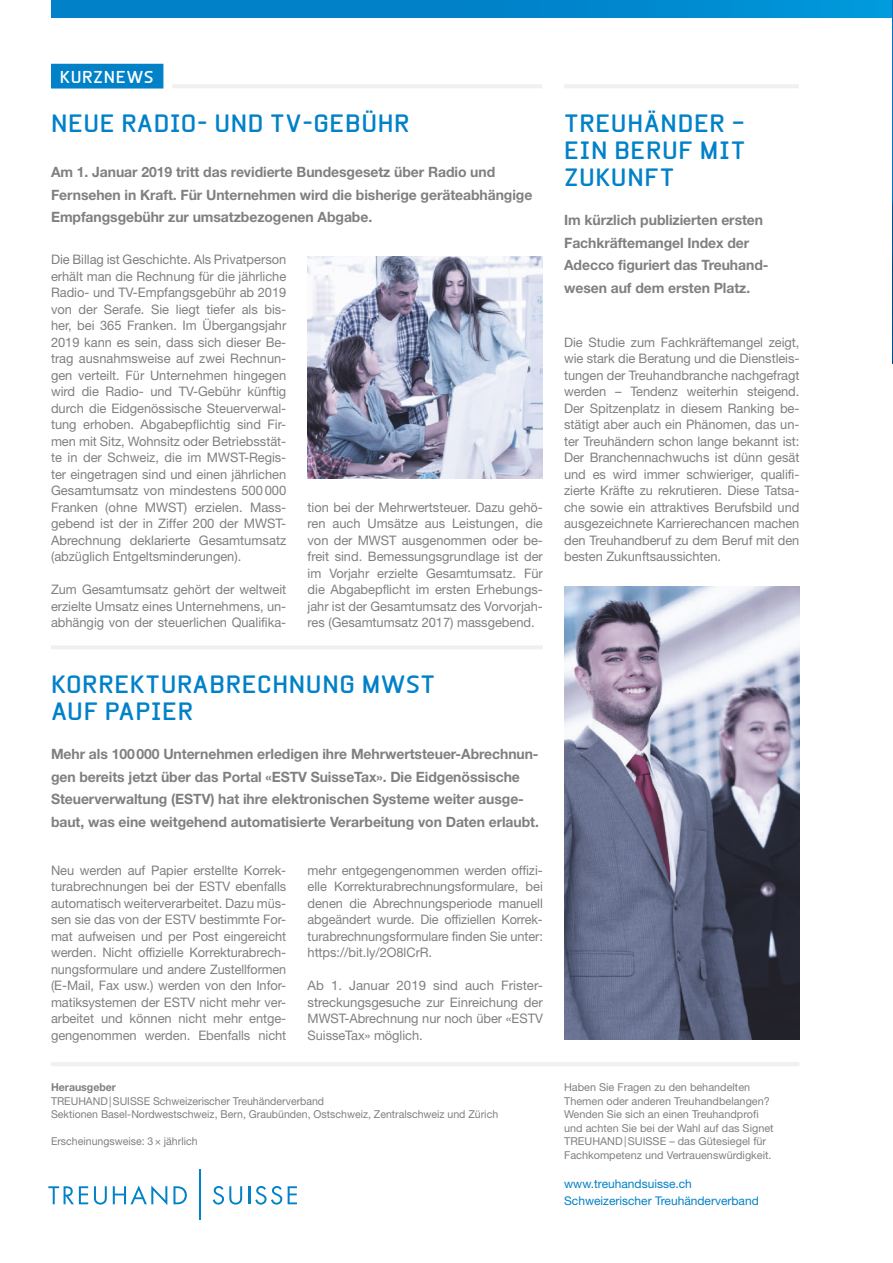
<style>
.page{position:relative;width:893px;height:1263px;background:#fff}
.page>*{position:absolute;margin:0;border:0;box-sizing:border-box;transform-origin:0 0}
.t1{font:700 24px/27px "Beta Sans";letter-spacing:.025em;color:#0081c8}
.t2{font:700 16.5px "Beta Sans";letter-spacing:.04em;color:#fff}
.t3{font:700 14.25px/22.5px "Helvetica Neue LT Std";letter-spacing:-.005em;color:#808083}
.t4{font:13.2px/16.5px "Helvetica Neue LT Std";letter-spacing:-.005em;color:#808083;text-align:justify}
.t5{font:12px/16.5px "Helvetica Neue LT Std";color:#0081c8}
.t6{font:10.8px/13.5px "Helvetica Neue LT Std";color:#808083}
.t7{font:700 10.8px "Helvetica Neue LT Std";color:#808083}
</style>
<div class="page">
<div style="left:51px;top:0;width:842px;height:17px;background:linear-gradient(to right,#007bc3,#0093d6)"></div>
<svg style="left:48px;top:1186px;width:40px;height:18px"></svg>
<svg style="left:94px;top:1186px;width:13px;height:18px"></svg>
<svg style="left:113px;top:1185px;width:54px;height:20px"></svg>
<svg style="left:173px;top:1186px;width:14px;height:18px"></svg>
<svg style="left:213px;top:1186px;width:29px;height:18px"></svg>
<svg style="left:248px;top:1186px;width:34px;height:18px"></svg>
<svg style="left:288px;top:1186px;width:9px;height:18px"></svg>
<hr style="left:199px;top:1169px;width:2px;height:51px;background:#0081c8">
<hr style="left:51px;top:1062px;width:748px;height:4px;background:#f0f0f1">
<div style="left:51px;top:64px;width:112px;height:25px;background:#0081c8"></div>
<hr style="left:172px;top:84px;width:370px;height:4px;background:#f0f0f1">
<hr style="left:51px;top:645px;width:492px;height:4px;background:#f0f0f1">
<img style="left:308px;top:257px;width:235px;height:222px">
<hr style="left:564px;top:84px;width:235px;height:4px;background:#f0f0f1">
<img style="left:564px;top:587px;width:235px;height:453px">
<img style="left:892px;top:1px;width:1px;height:362px">
<p class="t2" style="left:60px;top:67px;width:95px">KURZNEWS</p>
<h1 class="t1" style="left:51px;top:110px;width:360px">NEUE RADIO- UND TV-GEBÜHR</h1>
<p class="t3" style="left:51px;top:160px;width:483px">Am 1. Januar 2019 tritt das revidierte Bundesgesetz über Radio und<br>Fernsehen in Kraft. Für Unternehmen wird die bisherige geräteabhängige<br>Empfangsgebühr zur umsatzbezogenen Abgabe.</p>
<p class="t4" style="left:51px;top:251px;width:237px">Die Billag ist Geschichte. Als Privatperson erhält man die Rechnung für die jährliche Radio- und TV-Empfangsgebühr ab 2019 von der Serafe. Sie liegt tiefer als bis&shy;her, bei 365 Franken. Im Übergangsjahr 2019 kann es sein, dass sich dieser Be&shy;trag ausnahmsweise auf zwei Rechnun&shy;gen verteilt. Für Unternehmen hingegen wird die Radio- und TV-Gebühr künftig durch die Eidgenössische Steuerverwal&shy;tung erhoben. Abgabepflichtig sind Fir&shy;men mit Sitz, Wohnsitz oder Betriebsstät&shy;te in der Schweiz, die im MWST-Regis&shy;ter eingetragen sind und einen jährlichen Gesamtumsatz von mindestens 500000<br>Franken (ohne MWST) erzielen. Mass&shy;gebend ist der in Ziffer 200 der MWST-Abrechnung deklarierte Gesamtumsatz (abzüglich Entgeltsminderungen).</p>
<p class="t4" style="left:51px;top:581px;width:237px">Zum Gesamtumsatz gehört der weltweit erzielte Umsatz eines Unternehmens, un&shy;abhängig von der steuerlichen Qualifika-</p>
<p class="t4" style="left:308px;top:498px;width:237px">tion bei der Mehrwertsteuer. Dazu gehö&shy;ren auch Umsätze aus Leistungen, die von der MWST ausgenommen oder be&shy;freit sind. Bemessungsgrundlage ist der im Vorjahr erzielte Gesamtumsatz. Fü r die Abgabepflicht im ersten Erhebungs&shy;jahr ist der Gesamtumsatz des Vorvorjah&shy;res (Gesamtumsatz 2017) massgebend.</p>
<h1 class="t1" style="left:51px;top:671px;width:386px">KORREKTURABRECHNUNG MWST<br>AUF PAPIER</h1>
<p class="t3" style="left:51px;top:742px;width:489px">Mehr als 100000 Unternehmen erledigen ihre Mehrwertsteuer-Abrechnun&shy;gen bereits jetzt über das Portal «ESTV SuisseTax». Die Eidgenössische Steuerverwaltung (ESTV) hat ihre elektronischen Systeme weiter ausge&shy;baut, was eine weitgehend automatisierte Verarbeitung von Daten erlaubt.</p>
<p class="t4" style="left:51px;top:861px;width:237px">Neu werden auf Papier erstellte Korrek&shy;turabrechnungen bei der ESTV ebenfalls automatisch weiterverarbeitet. Dazu müs&shy;sen sie das von der ESTV bestimmte For&shy;mat aufweisen und per Post eingereicht werden. Nicht offizielle Korrekturabrech&shy;nungsformulare und andere Zustellformen (E-Mail, Fax usw.) werden von den Infor&shy;matiksystemen der ESTV nicht mehr ver&shy;arbeitet und können nicht mehr entge&shy;gengenommen werden. Ebenfalls nicht</p>
<p class="t4" style="left:308px;top:861px;width:237px">mehr entgegengenommen werden offizi&shy;elle Korrekturabrechnungsformulare, bei denen die Abrechnungsperiode manuell abgeändert wurde. Die offiziellen Korrek&shy;turabrechnungsformulare finden Sie unter: https://bit.ly/2O8lCrR.</p>
<p class="t4" style="left:308px;top:977px;width:237px">Ab 1. Januar 2019 sind auch Frister&shy;streckungsgesuche zur Einreichung der MWST-Abrechnung nur noch über «ESTV SuisseTax» möglich.</p>
<p class="t7" style="left:51px;top:1081px;width:67px">Herausgeber</p>
<p class="t6" style="left:51px;top:1094px;width:449px">TREUHAND|SUISSE Schweizerischer Treuhänderverband<br>Sektionen Basel-Nordwestschweiz, Bern, Graubünden, Ostschweiz, Zentralschweiz und Zürich</p>
<p class="t6" style="left:51px;top:1134px;width:148px">Erscheinungsweise: 3× jährlich</p>
<h1 class="t1" style="left:564px;top:110px;width:183px;text-align:justify">TREUHÄNDER – EIN BERUF MIT ZUKUNFT</h1>
<p class="t3" style="left:564px;top:208px;width:206px">Im kürzlich publizierten ersten<br>Fachkräftemangel Index der<br>Adecco figuriert das Treuhand&shy;wesen auf dem ersten Platz.</p>
<p class="t4" style="left:564px;top:333px;width:237px">Die Studie zum Fachkräftemangel zeigt, wie stark die Beratung und die Dienstleis&shy;tungen der Treuhandbranche nachgefragt werden – Tendenz weiterhin steigend.<br>Der Spitzenplatz in diesem Ranking be&shy;stätigt aber auch ein Phänomen, das un&shy;ter Treuhändern schon lange bekannt ist:<br>Der Branchennachwuchs ist dünn gesät und es wird immer schwieriger, qualifi&shy;zierte Kräfte zu rekrutieren. Diese Tatsa&shy;che sowie ein attraktives Berufsbild und ausgezeichnete Karrierechancen machen den Treuhandberuf zu dem Beruf mit den besten Zukunftsaussichten.</p>
<p class="t6" style="left:564px;top:1080px;width:211px">Haben Sie Fragen zu den behandelten Themen oder anderen Treuhandbelangen?<br>Wenden Sie sich an einen Treuhandprofi und achten Sie bei der Wahl auf das Signet TREUHAND|SUISSE – das Gütesiegel für Fachkompetenz und Vertrauenswürdigkeit.</p>
<p class="t5" style="left:564px;top:1175px;width:196px">www.treuhandsuisse.ch<br>Schweizerischer Treuhänderverband</p>
</div>
